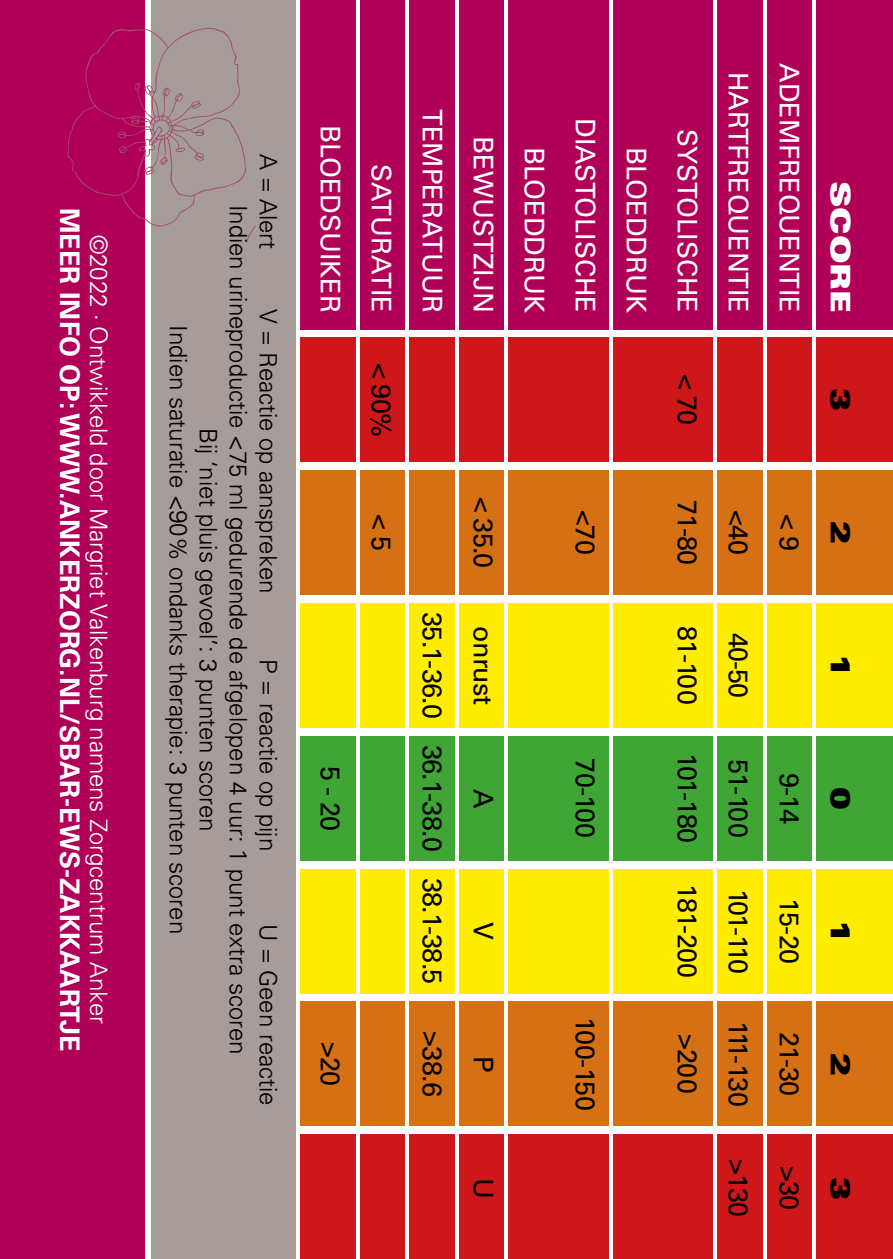
<style>
.page{position:relative;width:893px;height:1259px;background:#fff}
.page>*{position:absolute;margin:0;border:0;box-sizing:border-box;transform-origin:0 0}
.t1{font:27px/51px "Univers LT Std";letter-spacing:-.03em;color:#000;text-align:center}
.t2{font:27px/51px "Univers LT Std";color:#fff;text-align:right}
.t3{font:700 27px "Univers LT Std";color:#fff}
.t4{font:27px "Univers LT Std X Black Ex";color:#000}
.t5{font:27px "Univers LT Std X Black Ex";color:#fff}
.t6{font:300 24px "Univers";color:#000}
.t7{font:300 24px "Univers";color:#fff}
</style>
<div class="page">
<div style="left:300px;top:0;width:593px;height:329px;background:#b10058"></div>
<div style="left:300px;top:337px;width:593px;height:125px;background:#cd1719"></div>
<div style="left:300px;top:470px;width:593px;height:125px;background:#d67014"></div>
<div style="left:300px;top:603px;width:593px;height:124px;background:#ffed00"></div>
<div style="left:300px;top:736px;width:593px;height:124px;background:#3fa535"></div>
<div style="left:300px;top:869px;width:593px;height:124px;background:#ffed00"></div>
<div style="left:300px;top:1001px;width:593px;height:125px;background:#d67014"></div>
<div style="left:300px;top:1134px;width:593px;height:125px;background:#cd1719"></div>
<hr style="left:812px;top:0;width:4px;height:1259px;background:#fff">
<hr style="left:763px;top:0;width:3px;height:1259px;background:#fff">
<hr style="left:713px;top:0;width:4px;height:1259px;background:#fff">
<hr style="left:609px;top:0;width:3px;height:1259px;background:#fff">
<hr style="left:504px;top:0;width:4px;height:1259px;background:#fff">
<hr style="left:455px;top:0;width:3px;height:1259px;background:#fff">
<hr style="left:406px;top:0;width:3px;height:1259px;background:#fff">
<hr style="left:356px;top:0;width:4px;height:1259px;background:#fff">
<div style="left:151px;top:0;width:145px;height:1259px;background:#a69c9a"></div>
<div style="left:0;top:0;width:145px;height:1259px;background:#b10058"></div>
<svg style="left:67px;top:27px;width:179px;height:136px"></svg>
<svg style="left:72px;top:163px;width:183px;height:76px"></svg>
<p class="t3" style="left:86px;top:208px;width:844px;rotate:90deg">MEER INFO OP: WWW.ANKERZORG.NL/SBAR-EWS-ZAKKAARTJE</p>
<p class="t7" style="left:113px;top:235px;width:790px;rotate:90deg">©2022 • Ontwikkeld door Margriet Valkenburg namens Zorgcentrum Anker</p>
<p class="t6" style="left:283px;top:154px;width:97px;rotate:90deg">A = Alert</p>
<p class="t6" style="left:253px;top:205px;width:851px;rotate:90deg">Indien urineproductie &lt;75 ml gedurende de afgelopen 4 uur: 1 punt extra scoren</p>
<p class="t6" style="left:283px;top:309px;width:286px;rotate:90deg">V = Reactie op aanspreken</p>
<p class="t6" style="left:193px;top:325px;width:610px;rotate:90deg">Indien saturatie &lt;90% ondanks therapie: 3 punten scoren</p>
<p class="t6" style="left:223px;top:428px;width:405px;rotate:90deg">Bij ‘niet pluis gevoel’: 3 punten scoren</p>
<p class="t6" style="left:283px;top:659px;width:193px;rotate:90deg">P = reactie op pijn</p>
<p class="t6" style="left:283px;top:924px;width:183px;rotate:90deg">U = Geen reactie</p>
<p class="t2" style="left:713px;top:109px;width:205px;rotate:90deg">SYSTOLISCHE<br>BLOEDDRUK<br>DIASTOLISCHE<br>BLOEDDRUK<br>BEWUSTZIJN<br>TEMPERATUUR<br>SATURATIE<br>BLOEDSUIKER</p>
<p class="t1" style="left:407px;top:363px;width:76px;rotate:90deg">&lt; 90%</p>
<p class="t1" style="left:407px;top:514px;width:38px;rotate:90deg">&lt; 5</p>
<p class="t1" style="left:509px;top:496px;width:73px;rotate:90deg">&lt; 35.0</p>
<p class="t1" style="left:611px;top:510px;width:46px;rotate:90deg">&lt;70</p>
<p class="t1" style="left:713px;top:374px;width:52px;rotate:90deg">&lt; 70</p>
<p class="t1" style="left:713px;top:500px;width:66px;rotate:90deg">71-80</p>
<p class="t2" style="left:764px;top:71px;width:242px;rotate:90deg">HARTFREQUENTIE</p>
<p class="t2" style="left:815px;top:63px;width:251px;rotate:90deg">ADEMFREQUENTIE</p>
<p class="t5" style="left:857px;top:180px;width:134px;rotate:90deg">SCORE</p>
<p class="t4" style="left:857px;top:388px;width:24px;rotate:90deg">3</p>
<p class="t1" style="left:764px;top:510px;width:46px;rotate:90deg">&lt;40</p>
<p class="t1" style="left:815px;top:514px;width:38px;rotate:90deg">&lt; 9</p>
<p class="t4" style="left:857px;top:521px;width:24px;rotate:90deg">2</p>
<p class="t1" style="left:356px;top:765px;width:66px;rotate:90deg">5 - 20</p>
<p class="t1" style="left:356px;top:1042px;width:46px;rotate:90deg">&gt;20</p>
<p class="t1" style="left:458px;top:612px;width:108px;rotate:90deg">35.1-36.0</p>
<p class="t1" style="left:509px;top:626px;width:80px;rotate:90deg">onrust</p>
<p class="t1" style="left:713px;top:626px;width:80px;rotate:90deg">81-100</p>
<p class="t1" style="left:764px;top:632px;width:67px;rotate:90deg">40-50</p>
<p class="t1" style="left:509px;top:745px;width:108px;rotate:90deg">A<br>36.1-38.0</p>
<p class="t1" style="left:509px;top:878px;width:108px;rotate:90deg">V<br>38.1-38.5</p>
<p class="t1" style="left:611px;top:758px;width:81px;rotate:90deg">70-100</p>
<p class="t1" style="left:713px;top:753px;width:91px;rotate:90deg">101-180</p>
<p class="t1" style="left:764px;top:759px;width:80px;rotate:90deg">51-100</p>
<p class="t1" style="left:713px;top:884px;width:95px;rotate:90deg">181-200</p>
<p class="t1" style="left:764px;top:888px;width:87px;rotate:90deg">101-110</p>
<p class="t1" style="left:815px;top:773px;width:52px;rotate:90deg">9-14</p>
<p class="t1" style="left:815px;top:898px;width:67px;rotate:90deg">15-20</p>
<p class="t1" style="left:509px;top:1031px;width:67px;rotate:90deg">P &gt;38.6</p>
<p class="t1" style="left:611px;top:1017px;width:95px;rotate:90deg">100-150</p>
<p class="t1" style="left:815px;top:1021px;width:87px;rotate:90deg">21-30<br>111-130 &gt;200</p>
<p class="t4" style="left:857px;top:654px;width:24px;rotate:90deg">1</p>
<p class="t4" style="left:857px;top:787px;width:24px;rotate:90deg">0</p>
<p class="t4" style="left:857px;top:919px;width:24px;rotate:90deg">1</p>
<p class="t4" style="left:857px;top:1052px;width:24px;rotate:90deg">2</p>
<p class="t1" style="left:509px;top:1177px;width:23px;rotate:90deg">U</p>
<p class="t1" style="left:764px;top:1159px;width:59px;rotate:90deg">&gt;130</p>
<p class="t1" style="left:815px;top:1166px;width:46px;rotate:90deg">&gt;30</p>
<p class="t4" style="left:857px;top:1177px;width:24px;rotate:90deg">3</p>
</div>
